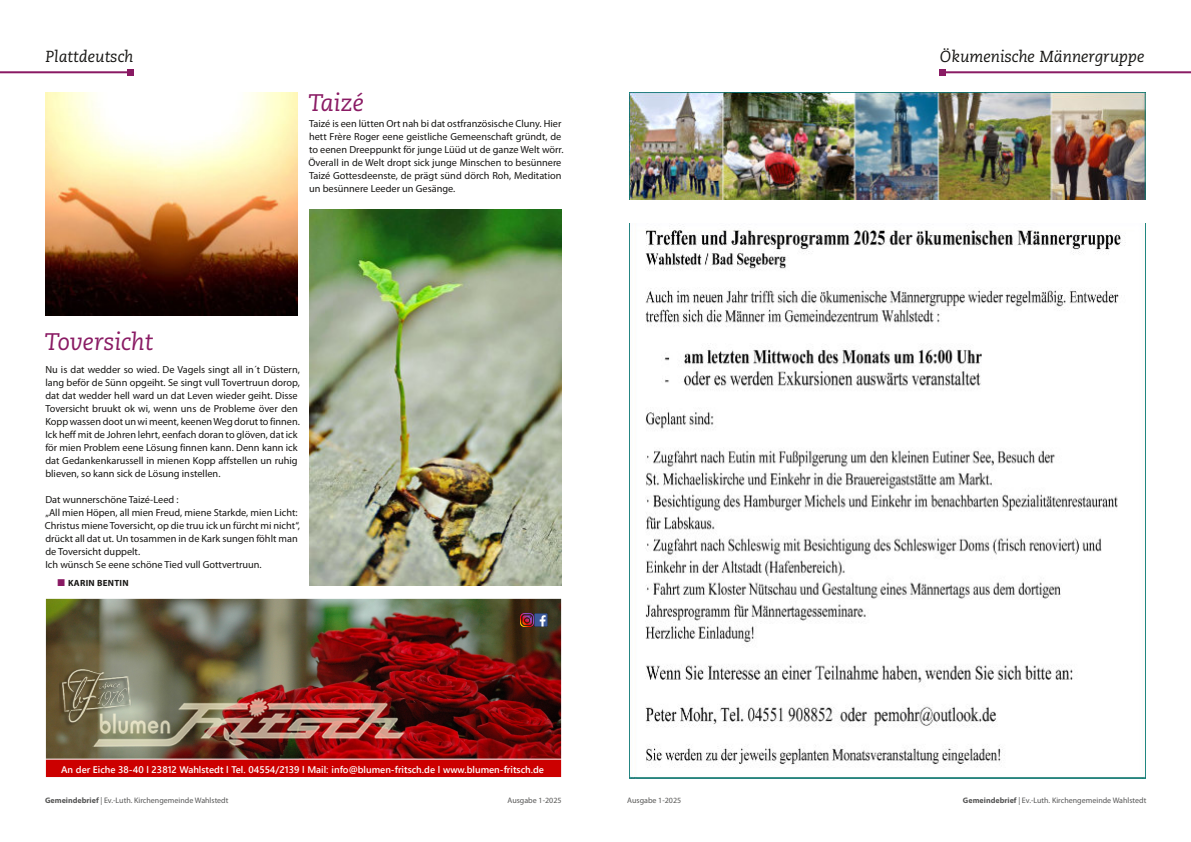
<style>
.page{position:relative;width:1191px;height:842px;background:#fff}
.page>*{position:absolute;margin:0;border:0;box-sizing:border-box;transform-origin:0 0}
.t1{font:italic 24px "Caecilia LT Std";color:#8a1b64}
.t2{font:italic 16px "Caecilia LT Std";color:#181715}
.t3{font:16px "European Pi Std 3";color:#891963}
.t4{font:10.3px "Myriad Pro";color:#181715}
.t5{font:600 9.6px "Segoe UI";color:#fff}
.t6{font:700 9px "Myriad Pro";letter-spacing:.03em;color:#181715}
.t7{font:8px "Myriad Pro";color:#565655}
.t8{font:8px "Myriad Pro";color:#555554}
.s1{font-weight:700}
</style>
<div class="page">
<svg style="left:940px;top:69px;width:6px;height:6px"></svg>
<hr style="left:944px;top:71px;width:247px;height:2px;background:#8a1b64">
<svg style="left:127px;top:69px;width:6px;height:6px"></svg>
<hr style="left:0;top:71px;width:129px;height:2px;background:#891963">
<img style="left:45px;top:598px;width:517px;height:179px">
<img style="left:309px;top:210px;width:252px;height:376px">
<img style="left:45px;top:93px;width:253px;height:222px">
<img style="left:629px;top:224px;width:516px;height:554px">
<img style="left:629px;top:93px;width:516px;height:106px">
<h2 class="t2" style="left:45px;top:50px;width:89px">Plattdeutsch</h2>
<h2 class="t2" style="left:940px;top:50px;width:206px">Ökumenische Männergruppe</h2>
<p class="t1" style="left:308px;top:93px;width:57px">Taizé</p>
<p class="t4" style="left:309px;top:119px;width:254px">Taizé is een lütten Ort nah bi dat ostfranzösische Cluny. Hier</p>
<p class="t4" style="left:309px;top:132px;width:254px">hett Frère Roger eene geistliche Gemeenschaft gründt, de</p>
<p class="t4" style="left:309px;top:145px;width:256px">to eenen Dreeppunkt för junge Lüüd ut de ganze Welt wörr.</p>
<p class="t4" style="left:308px;top:158px;width:255px">Överall in de Welt dropt sick junge Minschen to besünnere</p>
<p class="t4" style="left:309px;top:171px;width:254px">Taizé Gottesdeenste, de prägt sünd dörch Roh, Meditation</p>
<p class="t4" style="left:309px;top:184px;width:148px">un besünnere Leeder un Gesänge.</p>
<p class="t1" style="left:45px;top:332px;width:110px">Toversicht</p>
<p class="t4" style="left:45px;top:365px;width:256px">Nu is dat wedder so wied. De Vagels singt all in´t Düstern,</p>
<p class="t4" style="left:45px;top:378px;width:256px">lang beför de Sünn opgeiht. Se singt vull Tovertruun dorop,</p>
<p class="t4" style="left:45px;top:391px;width:254px">dat dat wedder hell ward un dat Leven wieder geiht. Disse</p>
<p class="t4" style="left:45px;top:404px;width:254px">Toversicht bruukt ok wi, wenn uns de Probleme över den</p>
<p class="t4" style="left:45px;top:417px;width:256px">Kopp wassen doot un wi meent, keenen Weg dorut to finnen.</p>
<p class="t4" style="left:45px;top:430px;width:254px">Ick heff mit de Johren lehrt, eenfach doran to glöven, dat ick</p>
<p class="t4" style="left:45px;top:443px;width:254px">för mien Problem eene Lösung finnen kann. Denn kann ick</p>
<p class="t4" style="left:45px;top:456px;width:254px">dat Gedankenkarussell in mienen Kopp affstellen un ruhig</p>
<p class="t4" style="left:45px;top:469px;width:177px">blieven, so kann sick de Lösung instellen.</p>
<p class="t4" style="left:45px;top:495px;width:135px">Dat wunnerschöne Taizé-Leed :</p>
<p class="t4" style="left:45px;top:508px;width:254px">„All mien Höpen, all mien Freud, miene Starkde, mien Licht:</p>
<p class="t4" style="left:45px;top:521px;width:257px">Christus miene Toversicht, op die truu ick un fürcht mi nicht“,</p>
<p class="t4" style="left:45px;top:534px;width:254px">drückt all dat ut. Un tosammen in de Kark sungen föhlt man</p>
<p class="t4" style="left:45px;top:547px;width:96px">de Toversicht duppelt.</p>
<p class="t4" style="left:45px;top:560px;width:218px">Ich wünsch Se eene schöne Tied vull Gottvertruun.</p>
<p class="t3" style="left:57px;top:574px;width:10px">▪</p>
<p class="t6" style="left:68px;top:579px;width:62px">KARIN BENTIN</p>
<p class="t5" style="left:61px;top:762px;width:484px">An der Eiche 38-40 l 23812 Wahlstedt l Tel. 04554/2139 l Mail: info@blumen-fritsch.de l www.blumen-fritsch.de</p>
<p class="t7" style="left:45px;top:797px;width:185px"><span class="s1">Gemeindebrief</span> | Ev.-Luth. Kirchengemeinde Wahlstedt</p>
<p class="t8" style="left:507px;top:797px;width:55px">Ausgabe 1-2025</p>
<p class="t8" style="left:627px;top:797px;width:55px">Ausgabe 1-2025</p>
<p class="t7" style="left:963px;top:797px;width:185px"><span class="s1">Gemeindebrief</span> | Ev.-Luth. Kirchengemeinde Wahlstedt</p>
</div>
